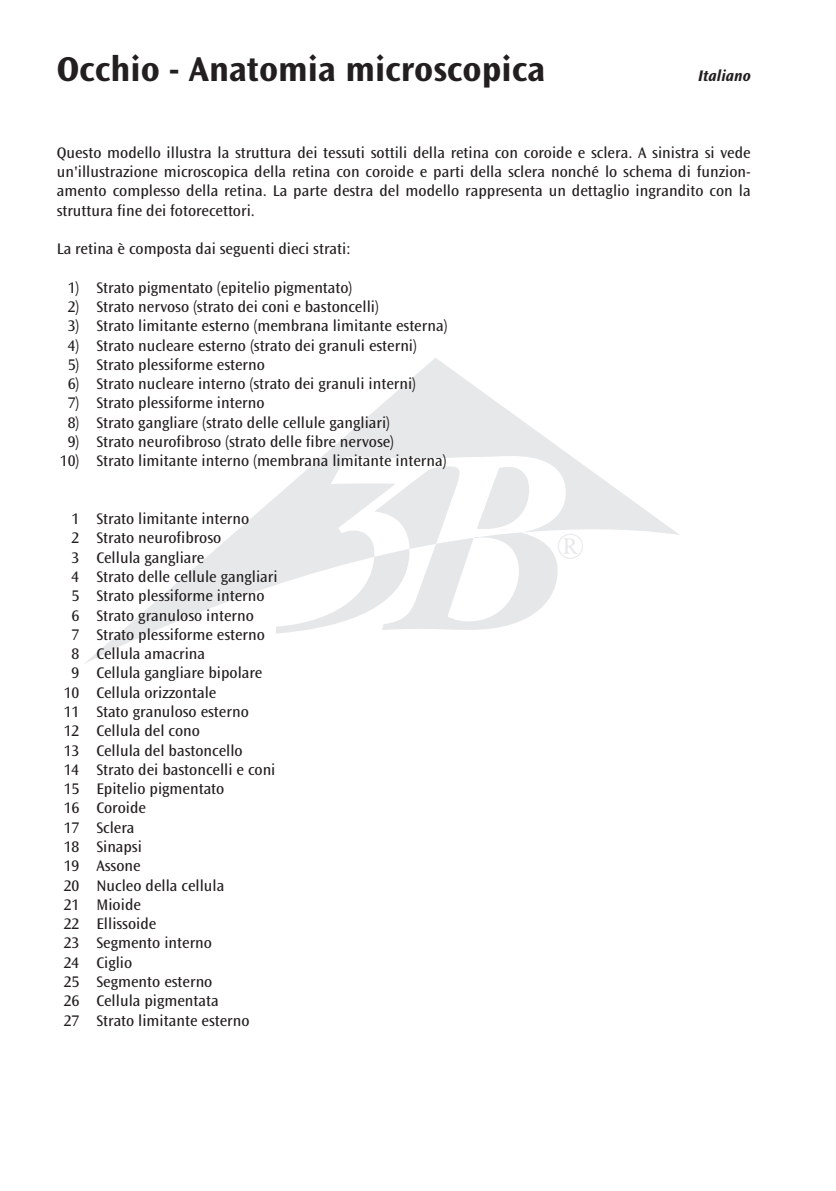
<style>
.page{position:relative;width:836px;height:1191px;background:#fff}
.page>*{position:absolute;margin:0;border:0;box-sizing:border-box;transform-origin:0 0}
.t1{font:36.2px "Perpetua";color:#e6e7e9}
.t2{font:700 36px "Ocean Sans";color:#231f20}
.t3{font:16px/19.2px "Ocean Sans";color:#231f20;text-align:justify}
.t4{font:italic 700 16px "Ocean Sans";color:#231f20}
</style>
<div class="page">
<svg style="left:84px;top:358px;width:595px;height:306px"></svg>
<svg style="left:276px;top:456px;width:289px;height:177px"></svg>
<h2 class="t2" style="left:57px;top:49px;width:489px">Occhio - Anatomia microscopica</h2>
<p class="t4" style="left:697px;top:66px;width:54px">Italiano</p>
<p class="t3" style="left:57px;top:143px;width:695px">Questo modello illustra la struttura dei tessuti sottili della retina con coroide e sclera. A sinistra si vede un'illustrazione microscopica della retina con coroide e parti della sclera nonché lo schema di funzion&shy;amento complesso della retina. La parte destra del modello rappresenta un dettaglio ingrandito con la struttura fine dei fotorecettori.</p>
<p class="t3" style="left:57px;top:239px;width:295px">La retina è composta dai seguenti dieci strati:</p>
<p class="t3" style="left:68px;top:278px;width:286px">1) Strato pigmentato (epitelio pigmentato)</p>
<p class="t3" style="left:68px;top:297px;width:312px">2) Strato nervoso (strato dei coni e bastoncelli)</p>
<p class="t3" style="left:68px;top:316px;width:381px">3) Strato limitante esterno (membrana limitante esterna)</p>
<p class="t3" style="left:68px;top:336px;width:350px">4) Strato nucleare esterno (strato dei granuli esterni)</p>
<p class="t3" style="left:68px;top:355px;width:198px">5) Strato plessiforme esterno</p>
<p class="t3" style="left:68px;top:374px;width:349px">6) Strato nucleare interno (strato dei granuli interni)</p>
<p class="t3" style="left:68px;top:394px;width:198px">7) Strato plessiforme interno</p>
<p class="t3" style="left:68px;top:413px;width:323px">8) Strato gangliare (strato delle cellule gangliari)</p>
<p class="t3" style="left:68px;top:432px;width:327px">9) Strato neurofibroso (strato delle fibre nervose)</p>
<p class="t3" style="left:60px;top:451px;width:388px">10) Strato limitante interno (membrana limitante interna)</p>
<p class="t3" style="left:72px;top:509px;width:179px">1 Strato limitante interno</p>
<p class="t3" style="left:72px;top:529px;width:151px">2 Strato neurofibroso</p>
<p class="t3" style="left:72px;top:548px;width:134px">3 Cellula gangliare</p>
<p class="t3" style="left:72px;top:567px;width:207px">4 Strato delle cellule gangliari</p>
<p class="t3" style="left:72px;top:586px;width:194px">5 Strato plessiforme interno</p>
<p class="t3" style="left:72px;top:606px;width:184px">6 Strato granuloso interno</p>
<p class="t3" style="left:72px;top:625px;width:195px">7 Strato plessiforme esterno</p>
<p class="t3" style="left:72px;top:644px;width:135px">8 Cellula amacrina</p>
<p class="t3" style="left:72px;top:664px;width:192px">9 Cellula gangliare bipolare</p>
<p class="t3" style="left:64px;top:683px;width:154px">10 Cellula orizzontale</p>
<p class="t3" style="left:64px;top:702px;width:186px">11 Stato granuloso esterno</p>
<p class="t3" style="left:64px;top:721px;width:138px">12 Cellula del cono</p>
<p class="t3" style="left:64px;top:741px;width:180px">13 Cellula del bastoncello</p>
<p class="t3" style="left:64px;top:760px;width:213px">14 Strato dei bastoncelli e coni</p>
<p class="t3" style="left:64px;top:779px;width:162px">15 Epitelio pigmentato</p>
<p class="t3" style="left:64px;top:798px;width:84px">16 Coroide</p>
<p class="t3" style="left:64px;top:818px;width:72px">17 Sclera</p>
<p class="t3" style="left:64px;top:837px;width:80px">18 Sinapsi</p>
<p class="t3" style="left:64px;top:856px;width:78px">19 Assone</p>
<p class="t3" style="left:64px;top:876px;width:162px">20 Nucleo della cellula</p>
<p class="t3" style="left:64px;top:895px;width:79px">21 Mioide</p>
<p class="t3" style="left:64px;top:914px;width:94px">22 Ellissoide</p>
<p class="t3" style="left:64px;top:933px;width:150px">23 Segmento interno</p>
<p class="t3" style="left:64px;top:953px;width:70px">24 Ciglio</p>
<p class="t3" style="left:64px;top:972px;width:150px">25 Segmento esterno</p>
<p class="t3" style="left:64px;top:991px;width:156px">26 Cellula pigmentata</p>
<p class="t3" style="left:64px;top:1011px;width:187px">27 Strato limitante esterno</p>
<h1 class="t1" style="left:556px;top:529px;width:29px">®</h1>
</div>
